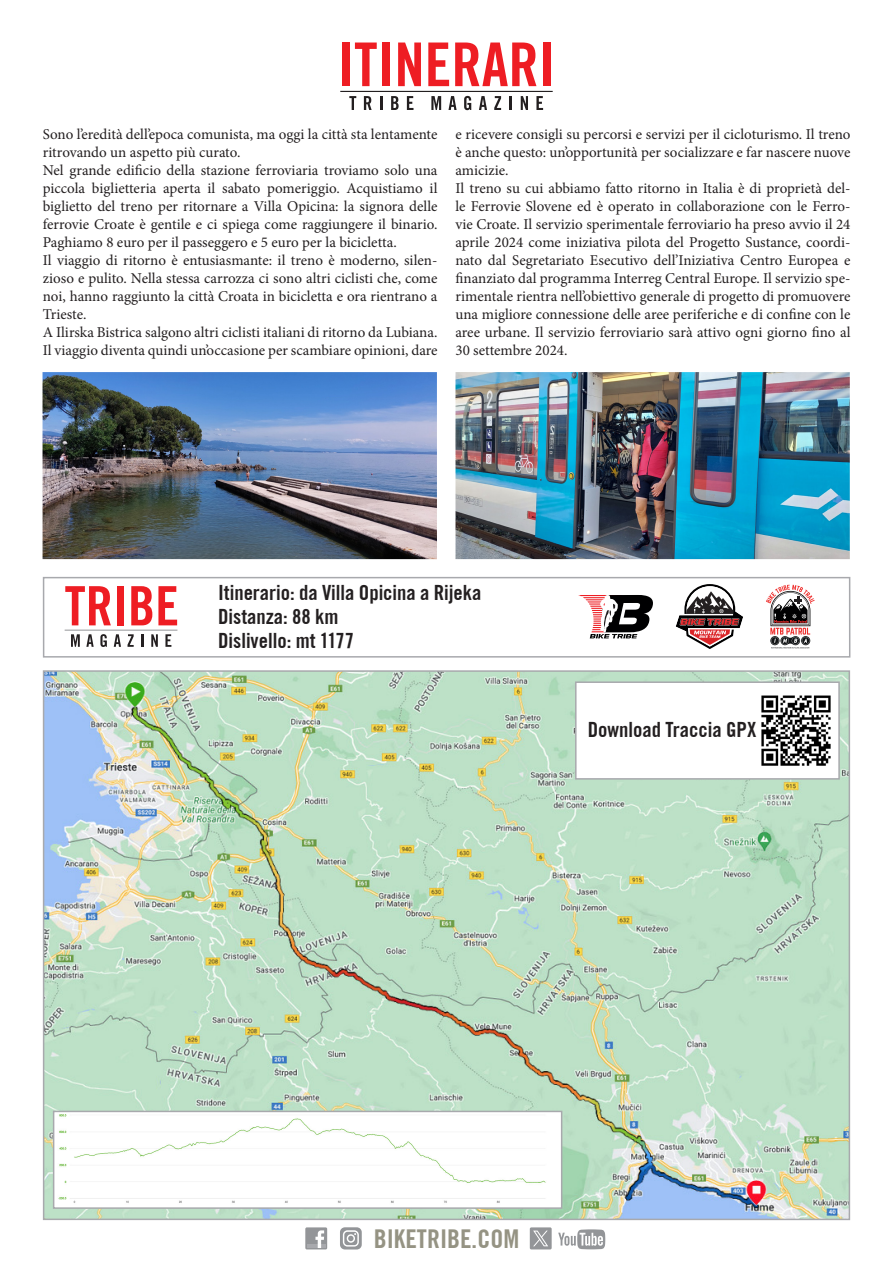
<style>
.page{position:relative;width:893px;height:1263px;background:#fff}
.page>*{position:absolute;margin:0;border:0;box-sizing:border-box;transform-origin:0 0}
.t1{font:700 25.95px "Traditionell Sans";color:#959383}
.t2{font:700 21px "Traditionell Sans";color:#231f20}
.t3{font:15px/18px "Minion Pro";color:#231f20;text-align:justify}
</style>
<div class="page">
<svg style="left:578px;top:595px;width:75px;height:43px"></svg>
<svg style="left:558px;top:1229px;width:47px;height:20px"></svg>
<svg style="left:530px;top:1227px;width:22px;height:22px"></svg>
<svg style="left:766px;top:585px;width:49px;height:63px"></svg>
<img style="left:46px;top:673px;width:801px;height:544px">
<img style="left:56px;top:1114px;width:503px;height:92px">
<div style="left:53px;top:1111px;width:509px;height:98px;border:2px solid #a8a9ad"></div>
<svg style="left:71px;top:634px;width:9px;height:13px"></svg>
<svg style="left:86px;top:634px;width:8px;height:13px"></svg>
<svg style="left:100px;top:634px;width:7px;height:13px"></svg>
<svg style="left:114px;top:634px;width:7px;height:13px"></svg>
<svg style="left:128px;top:634px;width:6px;height:13px"></svg>
<svg style="left:141px;top:634px;width:2px;height:13px"></svg>
<svg style="left:151px;top:634px;width:7px;height:13px"></svg>
<svg style="left:165px;top:634px;width:6px;height:13px"></svg>
<svg style="left:65px;top:586px;width:46px;height:39px"></svg>
<div style="left:117px;top:586px;width:7px;height:39px;background:#ee1d23"></div>
<svg style="left:131px;top:586px;width:21px;height:39px"></svg>
<svg style="left:158px;top:586px;width:19px;height:39px"></svg>
<hr style="left:65px;top:630px;width:112px;height:1px;background:#939598">
<svg style="left:676px;top:584px;width:67px;height:65px"></svg>
<svg style="left:349px;top:96px;width:7px;height:14px"></svg>
<svg style="left:364px;top:96px;width:8px;height:14px"></svg>
<svg style="left:380px;top:96px;width:2px;height:14px"></svg>
<svg style="left:391px;top:96px;width:8px;height:14px"></svg>
<svg style="left:407px;top:96px;width:6px;height:14px"></svg>
<svg style="left:431px;top:96px;width:10px;height:14px"></svg>
<svg style="left:448px;top:96px;width:9px;height:14px"></svg>
<svg style="left:464px;top:96px;width:7px;height:14px"></svg>
<svg style="left:479px;top:96px;width:8px;height:14px"></svg>
<svg style="left:494px;top:96px;width:7px;height:14px"></svg>
<svg style="left:510px;top:96px;width:2px;height:14px"></svg>
<svg style="left:521px;top:96px;width:7px;height:14px"></svg>
<svg style="left:536px;top:96px;width:7px;height:14px"></svg>
<div style="left:342px;top:43px;width:7px;height:43px;background:#ee1d23"></div>
<svg style="left:355px;top:43px;width:22px;height:43px"></svg>
<div style="left:382px;top:43px;width:8px;height:43px;background:#ee1d23"></div>
<svg style="left:398px;top:43px;width:23px;height:43px"></svg>
<svg style="left:428px;top:43px;width:21px;height:43px"></svg>
<svg style="left:455px;top:43px;width:81px;height:43px"></svg>
<div style="left:543px;top:43px;width:8px;height:43px;background:#ee1d23"></div>
<hr style="left:340px;top:91px;width:213px;height:1px;background:#231f20">
<div style="left:43px;top:577px;width:807px;height:81px;border:2px solid #a8a9ad"></div>
<img style="left:455px;top:372px;width:395px;height:187px">
<img style="left:43px;top:372px;width:394px;height:187px">
<div style="left:576px;top:682px;width:263px;height:97px;background:#fff"></div>
<div style="left:575px;top:681px;width:265px;height:99px;border:2px solid #a8a9ad"></div>
<img style="left:761px;top:695px;width:70px;height:71px">
<svg style="left:305px;top:1227px;width:22px;height:22px"></svg>
<svg style="left:340px;top:1227px;width:22px;height:22px"></svg>
<p class="t3" style="left:43px;top:125px;width:396px">Sono l’eredità dell’epoca comunista, ma oggi la città sta lentamente ritrovando un aspetto più curato.</p>
<p class="t3" style="left:43px;top:161px;width:396px">Nel grande edificio della stazione ferroviaria troviamo solo una piccola biglietteria aperta il sabato pomeriggio. Acquistiamo il biglietto del treno per ritornare a Villa Opicina: la signora delle ferrovie Croate è gentile e ci spiega come raggiungere il binario.<br>Paghiamo 8 euro per il passeggero e 5 euro per la bicicletta.</p>
<p class="t3" style="left:43px;top:251px;width:396px">Il viaggio di ritorno è entusiasmante: il treno è moderno, silen&shy;zioso e pulito. Nella stessa carrozza ci sono altri ciclisti che, come noi, hanno raggiunto la città Croata in bicicletta e ora rientrano a Trieste.</p>
<p class="t3" style="left:43px;top:323px;width:396px">A Ilirska Bistrica salgono altri ciclisti italiani di ritorno da Lubiana.<br>Il viaggio diventa quindi un’occasione per scambiare opinioni, dare</p>
<p class="t3" style="left:455px;top:125px;width:396px">e ricevere consigli su percorsi e servizi per il cicloturismo. Il treno è anche questo: un’opportunità per socializzare e far nascere nuove amicizie.</p>
<p class="t3" style="left:455px;top:179px;width:396px">Il treno su cui abbiamo fatto ritorno in Italia è di proprietà del&shy;le Ferrovie Slovene ed è operato in collaborazione con le Ferro&shy;vie Croate. Il servizio sperimentale ferroviario ha preso avvio il 24 aprile 2024 come iniziativa pilota del Progetto Sustance, coordi&shy;nato dal Segretariato Esecutivo dell’Iniziativa Centro Europea e finanziato dal programma Interreg Central Europe. Il servizio spe&shy;rimentale rientra nell’obiettivo generale di progetto di promuovere una migliore connessione delle aree periferiche e di confine con le aree urbane. Il servizio ferroviario sarà attivo ogni giorno fino al 30 settembre 2024.</p>
<p class="t2" style="left:218px;top:579px;width:265px">Itinerario: da Villa Opicina a Rijeka</p>
<p class="t2" style="left:218px;top:603px;width:122px">Distanza: 88 km</p>
<p class="t2" style="left:218px;top:627px;width:138px">Dislivello: mt 1177</p>
<p class="t2" style="left:588px;top:716px;width:170px">Download Traccia GPX</p>
<p class="t1" style="left:374px;top:1222px;width:147px">BIKETRIBE.COM</p>
</div>
